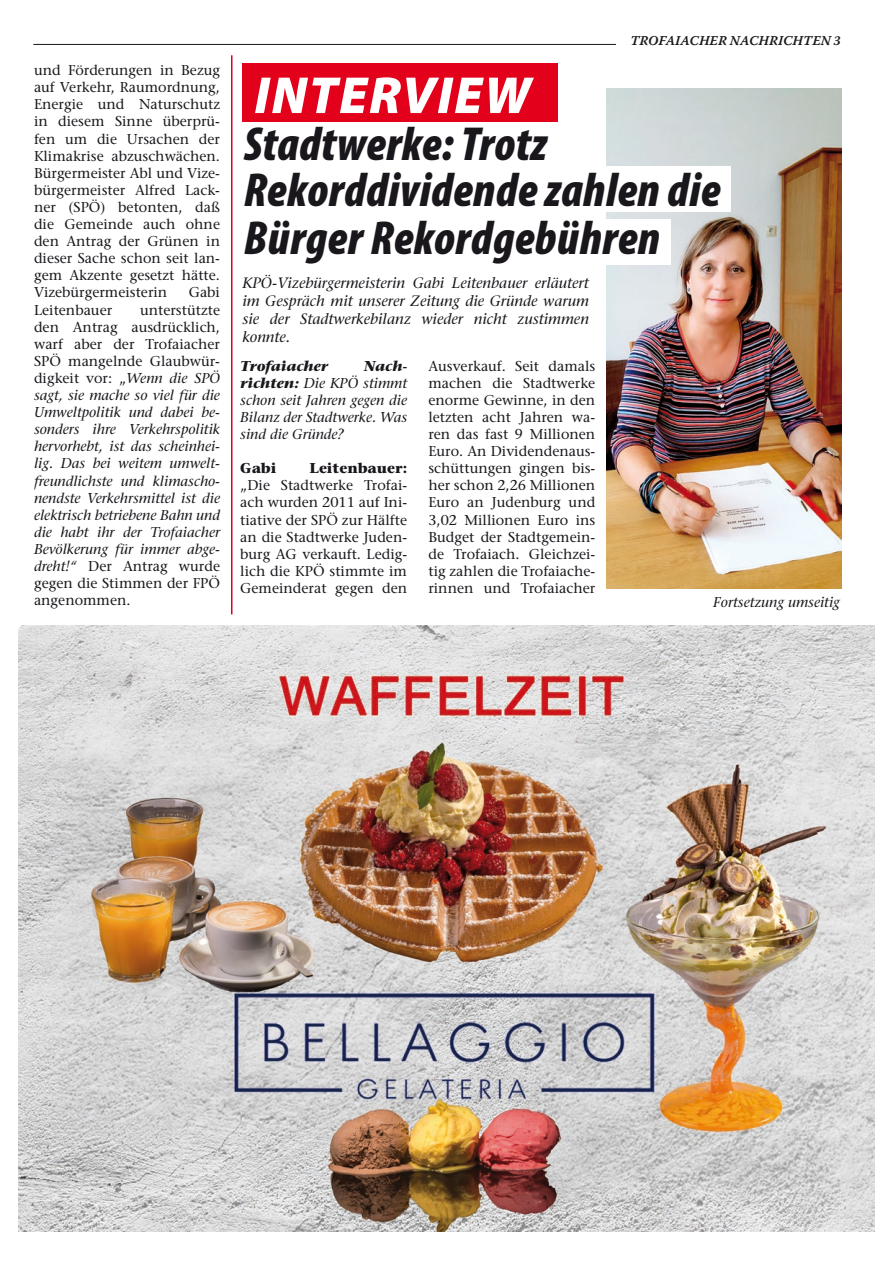
<style>
.page{position:relative;width:893px;height:1263px;background:#fff}
.page>*{position:absolute;margin:0;border:0;box-sizing:border-box;transform-origin:0 0}
.Titel_2{font:italic 900 52.5px "Myriad Pro";letter-spacing:.03em;color:#fff}
.Titel_2-2{font:italic 900 condensed 48px/47.1px "Myriad Pro";letter-spacing:.01em;color:#1a171c}
.vorspann{font:italic 15px/18px "Stone Serif";color:#1a171c;text-align:justify}
.swt-twxt{font:14.25px/17.1px "Stone Serif";color:#1a171c;text-align:justify}
.swt-twxt-2{font:italic 14.25px/17.1px "Stone Serif";color:#1a171c;text-align:justify}
.swt-twxt-3{font:italic 700 14.25px "Stone Serif";color:#1a171c}
.swt-twxt-4{font:700 14.25px "Stone Serif";color:#1a171c}
.t1{font:13.5px "Warnock Pro Semibold It Capt";color:#1a171c}
.s1{font-style:normal}
.s2{font-weight:700}
</style>
<div class="page">
<hr style="left:33px;top:44px;width:583px;height:1px;background:#1a171c">
<img style="left:606px;top:89px;width:236px;height:500px">
<img style="left:18px;top:625px;width:857px;height:606px">
<hr style="left:231px;top:55px;width:1px;height:559px;background:#e2001a">
<div style="left:242px;top:64px;width:316px;height:58px;background:#e2001a"></div>
<div style="left:605px;top:167px;width:126px;height:45px;background:#fff"></div>
<div style="left:544px;top:219px;width:126px;height:45px;background:#fff"></div>
<p class="swt-twxt" style="left:34px;top:61px;width:188px">und Förderungen in Bezug auf Verkehr, Raumordnung, Energie und Naturschutz in diesem Sinne überprü&shy;fen um die Ursachen der Klimakrise abzuschwächen.<br>Bürgermeister Abl und Vize&shy;bürgermeister Alfred Lack&shy;ner (SPÖ) betonten, daß die Gemeinde auch ohne den Antrag der Grünen in dieser Sache schon seit lan&shy;gem Akzente gesetzt hätte.<br>Vizebürgermeisterin</p>
<p class="swt-twxt" style="left:189px;top:284px;width:33px">Gabi</p>
<p class="swt-twxt" style="left:34px;top:301px;width:80px">Leitenbauer</p>
<p class="swt-twxt-2" style="left:34px;top:301px;width:188px;text-indent:106px"><span class="s1">unterstützte den Antrag ausdrücklich, warf aber der Trofaiacher SPÖ mangelnde Glaubwür&shy;digkeit vor: „</span>Wenn die SPÖ sagt, sie mache so viel für die Umweltpolitik und dabei be&shy;sonders ihre Verkehrspolitik hervorhebt, ist das scheinhei&shy;lig. Das bei weitem umwelt&shy;freundlichste und klimascho&shy;nendste Verkehrsmittel ist die elektrisch betriebene Bahn und die habt ihr der Trofaiacher Bevölkerung für immer abge&shy;dreht!“ <span class="s1">Der Antrag wurde gegen die Stimmen der FPÖ angenommen.</span></p>
<p class="t1" style="left:630px;top:33px;width:212px">TROFAIACHER NACHRICHTEN 3</p>
<p class="Titel_2" style="left:255px;top:60px;width:277px">INTERVIEW</p>
<p class="Titel_2-2" style="left:244px;top:119px;width:478px">Stadtwerke: Trotz<br>Rekorddividende zahlen die<br>Bürger Rekordgebühren</p>
<p class="vorspann" style="left:242px;top:274px;width:348px">KPÖ-Vizebürgermeisterin Gabi Leitenbauer erläutert im Gespräch mit unserer Zeitung die Gründe warum sie der Stadtwerkebilanz wieder nicht zustimmen konnte.</p>
<p class="swt-twxt-3" style="left:240px;top:357px;width:89px">Trofaiacher</p>
<p class="swt-twxt" style="left:428px;top:357px;width:168px">Ausverkauf. Seit damals machen die Stadtwerke enorme Gewinne, in den letzten acht Jahren wa&shy;ren das fast 9 Millionen Euro. An Dividendenaus&shy;schüttungen gingen bis&shy;her schon 2,26 Millionen Euro an Judenburg und 3,02 Millionen Euro ins Budget der Stadtgemein&shy;de Trofaiach. Gleichzei&shy;tig zahlen die Trofaiache&shy;rinnen und Trofaiacher</p>
<p class="swt-twxt-2" style="left:240px;top:357px;width:168px;text-indent:123px"><span class="s2">Nach&shy;richten:</span> Die KPÖ stimmt schon seit Jahren gegen die Bilanz der Stadtwerke. Was sind die Gründe?</p>
<p class="swt-twxt-4" style="left:240px;top:459px;width:38px">Gabi</p>
<p class="swt-twxt" style="left:240px;top:460px;width:168px;text-indent:69px"><span class="s2">Leitenbauer: </span>„Die Stadtwerke Trofai&shy;ach wurden 2011 auf Ini&shy;tiative der SPÖ zur Hälfte an die Stadtwerke Juden&shy;burg AG verkauft. Ledig&shy;lich die KPÖ stimmte im Gemeinderat gegen den</p>
<p class="swt-twxt-2" style="left:713px;top:593px;width:128px">Fortsetzung umseitig</p>
</div>
